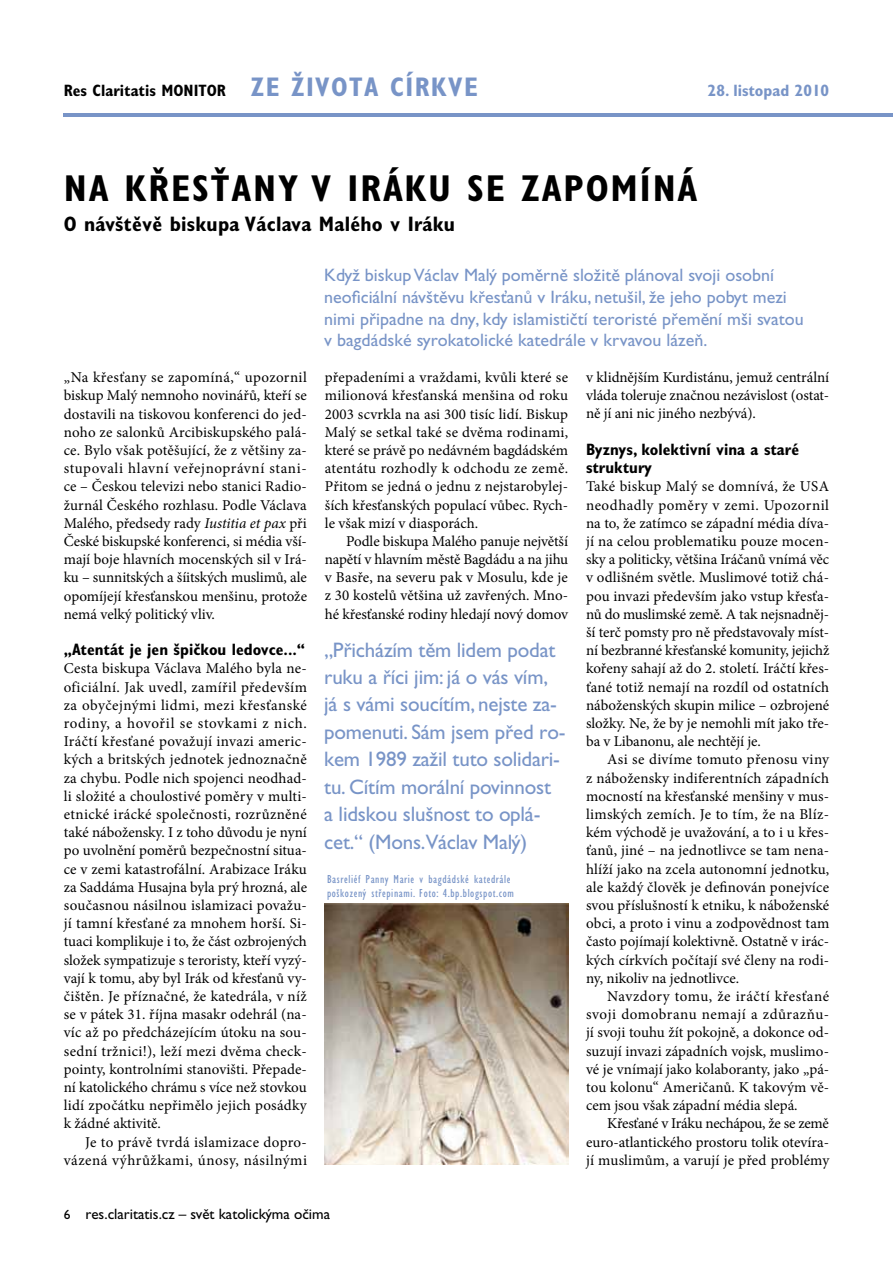
<style>
.page{position:relative;width:893px;height:1263px;background:#fff}
.page>*{position:absolute;margin:0;border:0;box-sizing:border-box;transform-origin:0 0}
.t1{font:700 condensed 37.5px "Gill Sans Std";letter-spacing:.05em;color:#000}
.t2{font:700 condensed 27px "Gill Sans Std";color:#7894c7}
.t3{font:21px/27.5px "Gill Sans Std";letter-spacing:-.01em;color:#7894c7}
.t4{font:700 condensed 21px "Gill Sans Std";letter-spacing:.01em;color:#000}
.t5{font:18px/21.6px "Gill Sans Std";color:#7894c7}
.t6{font:700 condensed 16.5px/18.1px "Gill Sans Std";color:#000}
.t7{font:700 condensed 16.5px "Gill Sans Std";color:#7894c7}
.t8{font:15px/18.1px "Minion Pro";color:#000;text-align:justify}
.t9{font:15px/18.1px "Minion Pro";letter-spacing:.025em;color:#000;text-align:right}
.t10{font:15px "Gill Sans Std";color:#000}
.t11{font:condensed 12px/13.5px "Gill Sans Std";letter-spacing:.05em;color:#7894c7}
.s1{font-size:27px;color:#7894c7}
.s2{font-style:italic}
.s3{font-size:13.5px}
</style>
<div class="page">
<hr style="left:64px;top:113px;width:829px;height:4px;background:#7894c7">
<img style="left:324px;top:904px;width:245px;height:261px">
<p class="t6" style="left:64px;top:82px;width:258px">Res Claritatis MONITOR <span class="s1">ze života</span></p>
<h2 class="t2" style="left:390px;top:71px;width:41px">církve</h2>
<p class="t7" style="left:708px;top:81px;width:123px">28. listopad 2010</p>
<h1 class="t1" style="left:64px;top:166px;width:635px">NA KŘESŤANY V IRÁKU SE ZAPOMÍNÁ</h1>
<h3 class="t4" style="left:64px;top:211px;width:393px">O návštěvě biskupa Václava Malého v Iráku</h3>
<p class="t5" style="left:324px;top:265px;width:481px">Když biskup Václav Malý poměrně složitě plánoval svoji osobní neoficiální návštěvu křesťanů v Iráku, netušil, že jeho pobyt mezi nimi připadne na dny, kdy islamističtí teroristé přemění mši svatou v bagdádské syrokatolické katedrále v krvavou lázeň.</p>
<p class="t8" style="left:64px;top:368px;width:245px">„Na křesťany se zapomíná,“ upozornil biskup Malý nemnoho novinářů, kteří se dostavili na tiskovou konferenci do jed&shy;noho ze salonků Arcibiskupského palá&shy;ce. Bylo však potěšující, že z většiny za&shy;stupovali hlavní veřejnoprávní stani&shy;ce – Českou televizi nebo stanici Radio&shy;žurnál Českého rozhlasu. Podle Václava Malého, předsedy rady <span class="s2">Iustitia et pax</span> při České biskupské konferenci, si média vší&shy;mají boje hlavních mocenských sil v Irá&shy;ku – sunnitských a šíitských muslimů, ale opomíjejí křesťanskou menšinu, protože nemá velký politický vliv.</p>
<p class="t6" style="left:64px;top:640px;width:243px">„Atentát je jen špičkou ledovce...“</p>
<p class="t8" style="left:64px;top:660px;width:245px">Cesta biskupa Václava Malého byla ne&shy;oficiální. Jak uvedl, zamířil především za obyčejnými lidmi, mezi křesťanské rodiny, a hovořil se stovkami z nich.<br>Iráčtí křesťané považují invazi americ&shy;kých a britských jednotek jednoznačně za chybu. Podle nich spojenci neodhad&shy;li složité a choulostivé poměry v multi&shy;etnické irácké společnosti, rozrůzněné také nábožensky. I z toho důvodu je nyní po uvolnění poměrů bezpečnostní situa&shy;ce v zemi katastrofální. Arabizace Iráku za Saddáma Husajna byla prý hrozná, ale současnou násilnou islamizaci považu&shy;jí tamní křesťané za mnohem horší. Si&shy;tuaci komplikuje i to, že část ozbrojených složek sympatizuje s teroristy, kteří vyzý&shy;vají k tomu, aby byl Irák od křesťanů vy&shy;čištěn. Je příznačné, že katedrála, v níž se v pátek 31. října masakr odehrál (na&shy;víc až po předcházejícím útoku na sou&shy;sední tržnici!), leží mezi dvěma check&shy;pointy, kontrolními stanovišti. Přepade&shy;ní katolického chrámu s více než stovkou lidí zpočátku nepřimělo jejich posádky k žádné aktivitě.</p>
<p class="t9" style="left:64px;top:1133px;width:245px">Je to právě tvrdá islamizace dopro&shy;vázená výhrůžkami, únosy, násilnými</p>
<p class="t8" style="left:325px;top:368px;width:245px">přepadeními a vraždami, kvůli které se milionová křesťanská menšina od roku 2003 scvrkla na asi 300 tisíc lidí. Biskup Malý se setkal také se dvěma rodinami, které se právě po nedávném bagdádském atentátu rozhodly k odchodu ze země.<br>Přitom se jedná o jednu z nejstarobylej&shy;ších křesťanských populací vůbec. Rych&shy;le však mizí v diasporách.</p>
<p class="t8" style="left:325px;top:532px;width:245px;text-indent:21px">Podle biskupa Malého panuje největší napětí v hlavním městě Bagdádu a na jihu v Basře, na severu pak v Mosulu, kde je z 30 kostelů většina už zavřených. Mno&shy;hé křesťanské rodiny hledají nový domov</p>
<h3 class="t3" style="left:324px;top:636px;width:243px">„Přicházím těm lidem podat ruku a říci jim: já o vás vím, já s vámi soucítím, nejste za&shy;pomenuti. Sám jsem před ro&shy;kem 1989 zažil tuto solidari&shy;tu. Cítím morální povinnost<br>a lidskou slušnost to oplá&shy;cet.“ (Mons.Václav Malý)</h3>
<p class="t11" style="left:327px;top:873px;width:188px">Basreliéf Panny Marie v bagdádské katedrále poškozený střepinami. Foto: 4.bp.blogspot.com</p>
<p class="t10" style="left:64px;top:1206px;width:268px"><span class="s3">6</span> res.claritatis.cz – svět katolickýma očima</p>
<p class="t8" style="left:586px;top:368px;width:245px">v klidnějším Kurdistánu, jemuž centrální vláda toleruje značnou nezávislost (ostat&shy;ně jí ani nic jiného nezbývá).</p>
<p class="t6" style="left:586px;top:440px;width:215px">Byznys, kolektivní vina a staré struktury</p>
<p class="t8" style="left:586px;top:478px;width:245px">Také biskup Malý se domnívá, že USA neodhadly poměry v zemi. Upozornil na to, že zatímco se západní média díva&shy;jí na celou problematiku pouze mocen&shy;sky a politicky, většina Iráčanů vnímá věc v odlišném světle. Muslimové totiž chá&shy;pou invazi především jako vstup křesťa&shy;nů do muslimské země. A tak nejsnadněj&shy;ší terč pomsty pro ně představovaly míst&shy;ní bezbranné křesťanské komunity, jejichž kořeny sahají až do 2. století. Iráčtí křes&shy;ťané totiž nemají na rozdíl od ostatních náboženských skupin milice – ozbrojené složky. Ne, že by je nemohli mít jako tře&shy;ba v Libanonu, ale nechtějí je.</p>
<p class="t8" style="left:586px;top:750px;width:245px;text-indent:21px">Asi se divíme tomuto přenosu viny z nábožensky indiferentních západních mocností na křesťanské menšiny v mus&shy;limských zemích. Je to tím, že na Blíz&shy;kém východě je uvažování, a to i u křes&shy;ťanů, jiné – na jednotlivce se tam nena&shy;hlíží jako na zcela autonomní jednotku, ale každý člověk je definován ponejvíce svou příslušností k etniku, k náboženské obci, a proto i vinu a zodpovědnost tam často pojímají kolektivně. Ostatně v irác&shy;kých církvích počítají své členy na rodi&shy;ny, nikoliv na jednotlivce.</p>
<p class="t8" style="left:586px;top:987px;width:245px;text-indent:21px">Navzdory tomu, že iráčtí křesťané svoji domobranu nemají a zdůrazňu&shy;jí svoji touhu žít pokojně, a dokonce od&shy;suzují invazi západních vojsk, muslimo&shy;vé je vnímají jako kolaboranty, jako „pá&shy;tou kolonu“ Američanů. K takovým vě&shy;cem jsou však západní média slepá.</p>
<p class="t8" style="left:586px;top:1114px;width:245px;text-indent:21px">Křesťané v Iráku nechápou, že se země euro-atlantického prostoru tolik otevíra&shy;jí muslimům, a varují je před problémy</p>
</div>
